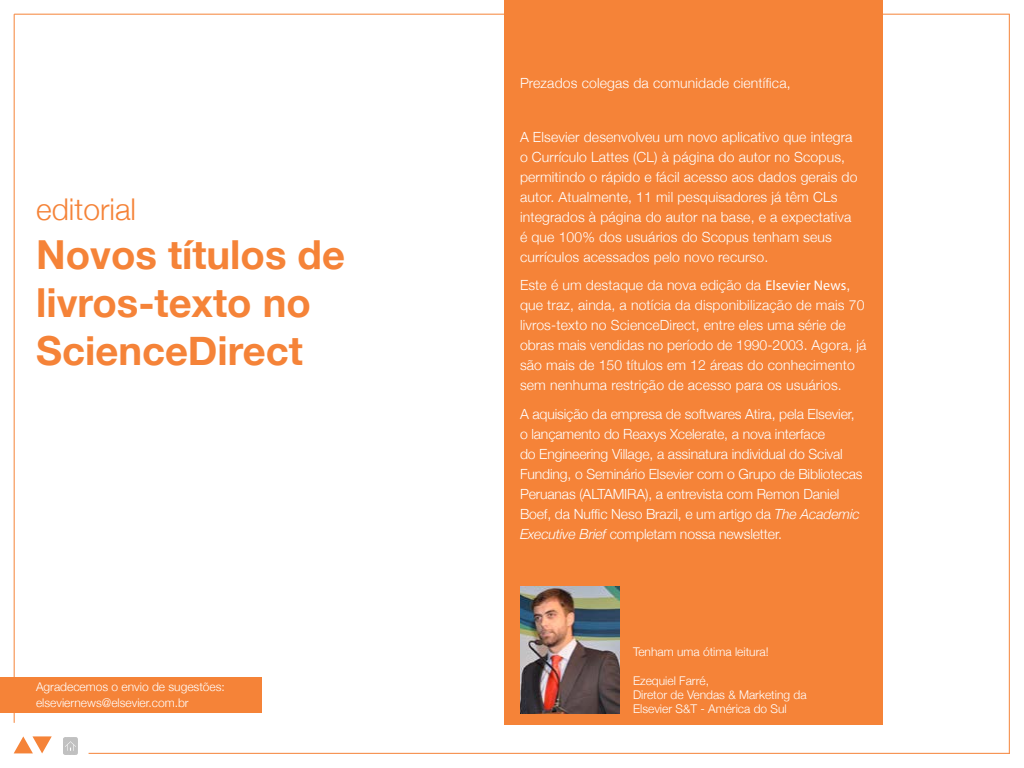
<style>
.page{position:relative;width:1024px;height:768px;background:#fff}
.page>*{position:absolute;margin:0;border:0;box-sizing:border-box;transform-origin:0 0}
.t1{font:700 40px/48px "Helvetica Neue";color:#f58338}
.t2{font:300 30px "Helvetica Neue";color:#f58338}
.t3{font:300 14px/20px "Helvetica Neue";letter-spacing:.01em;color:#fff}
.t4{font:300 14px/20px "Helvetica Neue";letter-spacing:-.01em;color:#fff}
.t5{font:300 12px/14.4px "Helvetica Neue";color:#fff}
.s1{font-family:"Myriad Pro";font-weight:400}
.s2{font-style:italic}
</style>
<div class="page">
<div style="left:504px;top:0;width:379px;height:725px;background:#f58338"></div>
<hr style="left:14px;top:14px;width:1px;height:709px;background:#f58338">
<hr style="left:89px;top:753px;width:921px;height:1px;background:#f58338">
<hr style="left:1009px;top:14px;width:1px;height:740px;background:#f58338">
<hr style="left:14px;top:14px;width:996px;height:1px;background:#f58338">
<img style="left:520px;top:587px;width:100px;height:126px">
<div style="left:0;top:677px;width:262px;height:36px;background:#f58338"></div>
<svg style="left:14px;top:736px;width:38px;height:17px"></svg>
<img style="left:63px;top:737px;width:14px;height:17px">
<h2 class="t2" style="left:36px;top:185px;width:102px">editorial</h2>
<h1 class="t1" style="left:36px;top:228px;width:310px">Novos títulos de livros-texto no<br>ScienceDirect</h1>
<p class="t5" style="left:36px;top:679px;width:190px;line-height:16px">Agradecemos o envio de sugestões: elseviernews@elsevier.com.br</p>
<p class="t3" style="left:520px;top:72px;width:272px">Prezados colegas da comunidade científica,</p>
<p class="t3" style="left:520px;top:126px;width:339px">A Elsevier desenvolveu um novo aplicativo que integra o Currículo Lattes (CL) à página do autor no Scopus, permitindo o rápido e fácil acesso aos dados gerais do autor. Atualmente, 11 mil pesquisadores já têm CLs integrados à página do autor na base, e a expectativa é que 100% dos usuários do Scopus tenham seus currículos acessados pelo novo recurso.</p>
<p class="t3" style="left:520px;top:274px;width:348px">Este é um destaque da nova edição da <span class="s1">Elsevier News</span>, que traz, ainda, a notícia da disponibilização de mais 70 livros-texto no ScienceDirect, entre eles uma série de obras mais vendidas no período de 1990-2003. Agora, já são mais de 150 títulos em 12 áreas do conhecimento sem nenhuma restrição de acesso para os usuários.</p>
<p class="t4" style="left:520px;top:403px;width:344px">A aquisição da empresa de softwares Atira, pela Elsevier, o lançamento do Reaxys Xcelerate, a nova interface<br>do Engineering Village, a assinatura individual do Scival Funding, o Seminário Elsevier com o Grupo de Bibliotecas Peruanas (ALTAMIRA), a entrevista com Remon Daniel Boef, da Nuffic Neso Brazil, e um artigo da <span class="s2">The Academic Executive Brief</span> completam nossa newsletter.</p>
<p class="t5" style="left:633px;top:644px;width:137px">Tenham uma ótima leitura!</p>
<p class="t5" style="left:633px;top:672px;width:175px">Ezequiel Farré,<br>Diretor de Vendas &amp; Marketing da<br>Elsevier S&amp;T - América do Sul</p>
</div>
